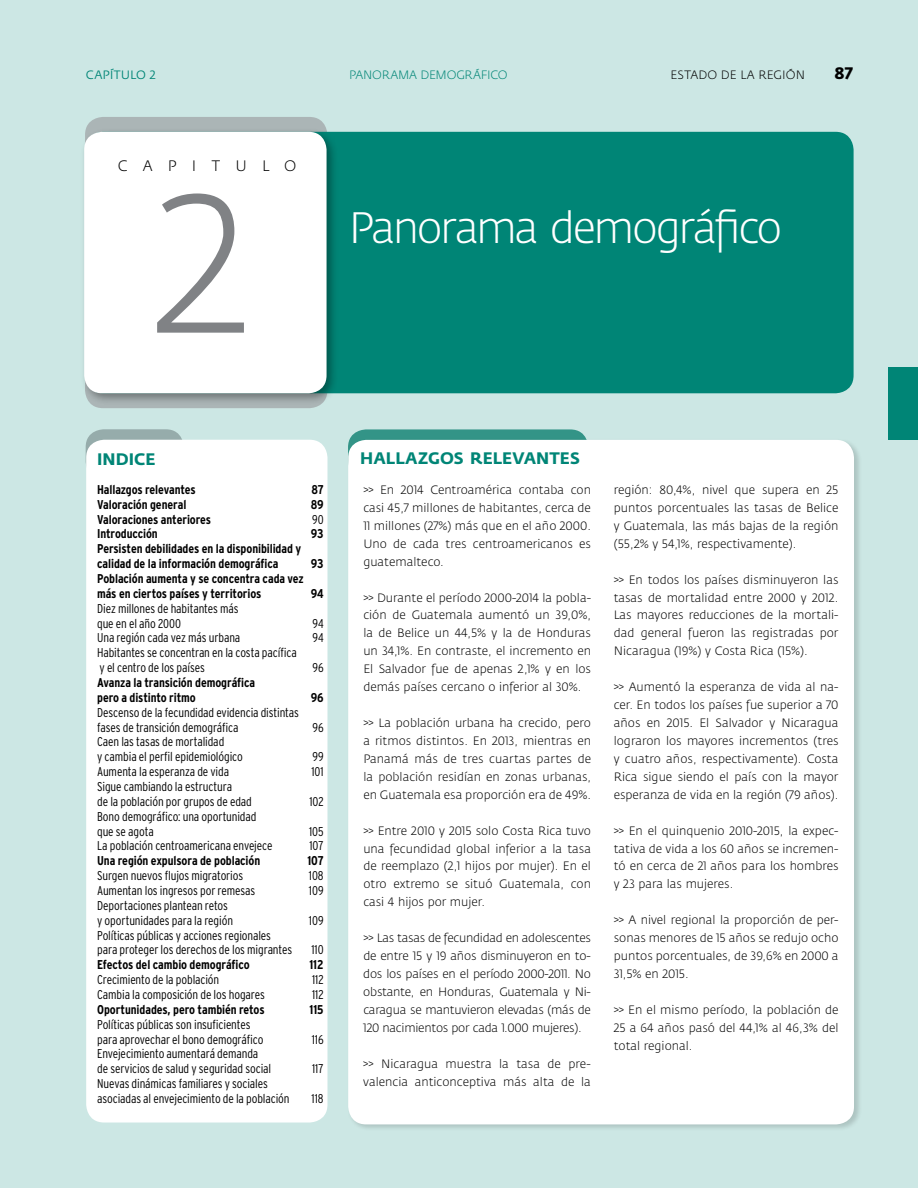
<style>
.page{position:relative;width:918px;height:1188px;background:#cce7e4}
.page>*{position:absolute;margin:0;border:0;box-sizing:border-box;transform-origin:0 0}
.t1{font:300 194.55px "Fedra Sans";color:#808285}
.t2{font:300 43.5px "Fedra Sans";letter-spacing:-.055em;color:#fff}
.t3{font:700 16.5px "Fedra Sans";letter-spacing:.005em;color:#008576}
.t4{font:700 16.5px "Fedra Sans";color:#000}
.t5{font:300 15px "Fedra Sans";letter-spacing:1.025em;color:#000}
.t6{font:300 condensed 12.75px/14.9px "Interstate";letter-spacing:-.01em;color:#000}
.t7{font:700 condensed 12.75px/14.9px "Interstate";letter-spacing:-.01em;color:#000}
.t8{font:300 12px/18px "Fedra Sans";color:#000;text-align:justify}
.t9{font:300 12px "Fedra Sans";letter-spacing:-.015em;color:#008576}
.t10{font:12px "Fedra Sans";letter-spacing:.01em;color:#008576}
</style>
<div class="page">
<div style="left:888px;top:367px;width:30px;height:73px;background:#008576"></div>
<div style="left:85px;top:117px;width:242px;height:291px;background:#abb5b6;border-radius:18px"></div>
<div style="left:85px;top:132px;width:769px;height:261px;background:#008576;border-radius:18px"></div>
<div style="left:80px;top:128px;width:259px;height:278px;background:#000;opacity:.35"></div>
<div style="left:84px;top:132px;width:243px;height:261px;background:#fff;border-radius:18px"></div>
<svg style="left:86px;top:429px;width:98px;height:50px"></svg>
<div style="left:86px;top:440px;width:241px;height:683px;background:#fff;border-radius:18px"></div>
<div style="left:348px;top:429px;width:240px;height:49px;background:#339487;border-radius:18px"></div>
<div style="left:347px;top:438px;width:515px;height:694px;background:#000;opacity:.15"></div>
<div style="left:348px;top:440px;width:506px;height:684px;background:#fff;border-radius:18px"></div>
<p class="t10" style="left:86px;top:68px;width:71px">CAPÍTULO 2</p>
<p class="t9" style="left:349px;top:68px;width:160px">PANORAMA DEMOGRÁFICO</p>
<p class="t8" style="left:670px;top:66px;width:136px">ESTADO DE LA REGIÓN</p>
<h3 class="t4" style="left:835px;top:63px;width:20px">87</h3>
<p class="t5" style="left:118px;top:158px;width:180px">CAPITULO</p>
<h1 class="t1" style="left:155px;top:162px;width:94px">2</h1>
<h2 class="t2" style="left:349px;top:205px;width:435px">Panorama demográfico</h2>
<h3 class="t3" style="left:97px;top:449px;width:60px">INDICE</h3>
<p class="t7" style="left:97px;top:482px;width:100px">Hallazgos relevantes</p>
<p class="t7" style="left:311px;top:482px;width:14px">87</p>
<p class="t7" style="left:97px;top:497px;width:91px">Valoración general</p>
<p class="t7" style="left:311px;top:497px;width:14px">89</p>
<p class="t7" style="left:97px;top:512px;width:115px">Valoraciones anteriores</p>
<p class="t6" style="left:312px;top:512px;width:13px">90</p>
<p class="t7" style="left:97px;top:527px;width:62px">Introducción</p>
<p class="t7" style="left:311px;top:527px;width:14px">93</p>
<p class="t7" style="left:97px;top:541px;width:206px">Persisten debilidades en la disponibilidad y calidad de la información demográfica</p>
<p class="t7" style="left:311px;top:556px;width:14px">93</p>
<p class="t7" style="left:97px;top:571px;width:208px">Población aumenta y se concentra cada vez más en ciertos países y territorios</p>
<p class="t7" style="left:311px;top:586px;width:14px">94</p>
<p class="t6" style="left:97px;top:601px;width:143px">Diez millones de habitantes más que en el año 2000</p>
<p class="t6" style="left:312px;top:616px;width:13px">94</p>
<p class="t6" style="left:97px;top:630px;width:145px">Una región cada vez más urbana</p>
<p class="t6" style="left:312px;top:630px;width:13px">94</p>
<p class="t6" style="left:97px;top:645px;width:201px">Habitantes se concentran en la costa pacífica y el centro de los países</p>
<p class="t6" style="left:313px;top:660px;width:13px">96</p>
<p class="t7" style="left:97px;top:675px;width:160px">Avanza la transición demográfica pero a distinto ritmo</p>
<p class="t6" style="left:97px;top:705px;width:203px">Descenso de la fecundidad evidencia distintas fases de transición demográfica</p>
<p class="t6" style="left:97px;top:734px;width:147px">Caen las tasas de mortalidad<br>y cambia el perfil epidemiológico</p>
<p class="t7" style="left:311px;top:690px;width:14px">96</p>
<p class="t6" style="left:313px;top:720px;width:13px">96</p>
<p class="t6" style="left:312px;top:749px;width:13px">99</p>
<p class="t6" style="left:97px;top:764px;width:133px">Aumenta la esperanza de vida</p>
<p class="t6" style="left:311px;top:764px;width:14px">101</p>
<p class="t6" style="left:97px;top:779px;width:156px">Sigue cambiando la estructura<br>de la población por grupos de edad</p>
<p class="t6" style="left:309px;top:794px;width:16px">102</p>
<p class="t6" style="left:97px;top:809px;width:161px">Bono demográfico: una oportunidad que se agota</p>
<p class="t6" style="left:309px;top:824px;width:16px">105</p>
<p class="t6" style="left:97px;top:838px;width:177px">La población centroamericana envejece</p>
<p class="t6" style="left:310px;top:838px;width:16px">107</p>
<p class="t7" style="left:97px;top:853px;width:165px">Una región expulsora de población</p>
<p class="t7" style="left:307px;top:853px;width:18px">107</p>
<p class="t6" style="left:97px;top:868px;width:148px">Surgen nuevos flujos migratorios</p>
<p class="t6" style="left:309px;top:868px;width:16px">108</p>
<p class="t6" style="left:97px;top:883px;width:160px">Aumentan los ingresos por remesas</p>
<p class="t6" style="left:309px;top:883px;width:16px">109</p>
<p class="t6" style="left:97px;top:898px;width:137px">Deportaciones plantean retos y oportunidades para la región</p>
<p class="t6" style="left:309px;top:913px;width:16px">109</p>
<p class="t6" style="left:97px;top:928px;width:197px">Políticas públicas y acciones regionales para proteger los derechos de los migrantes</p>
<p class="t6" style="left:311px;top:942px;width:14px">110</p>
<p class="t7" style="left:97px;top:957px;width:154px">Efectos del cambio demográfico</p>
<p class="t7" style="left:309px;top:957px;width:16px">112</p>
<p class="t6" style="left:97px;top:972px;width:124px">Crecimiento de la población</p>
<p class="t6" style="left:312px;top:972px;width:13px">112</p>
<p class="t6" style="left:97px;top:987px;width:169px">Cambia la composición de los hogares</p>
<p class="t6" style="left:312px;top:987px;width:13px">112</p>
<p class="t7" style="left:97px;top:1002px;width:169px">Oportunidades, pero también retos</p>
<p class="t7" style="left:310px;top:1002px;width:16px">115</p>
<p class="t6" style="left:97px;top:1017px;width:168px">Políticas públicas son insuficientes para aprovechar el bono demográfico</p>
<p class="t6" style="left:312px;top:1031px;width:13px">116</p>
<p class="t6" style="left:97px;top:1046px;width:175px">Envejecimiento aumentará demanda de servicios de salud y seguridad social</p>
<p class="t6" style="left:97px;top:1076px;width:194px">Nuevas dinámicas familiares y sociales asociadas al envejecimiento de la población</p>
<p class="t6" style="left:312px;top:1061px;width:13px">117</p>
<p class="t6" style="left:312px;top:1091px;width:14px">118</p>
<h3 class="t3" style="left:360px;top:448px;width:221px">HALLAZGOS RELEVANTES</h3>
<p class="t8" style="left:363px;top:481px;width:229px">&gt;&gt; En 2014 Centroamérica contaba con casi 45,7 millones de habitantes, cerca de 11 millones (27%) más que en el año 2000.<br>Uno de cada tres centroamericanos es guatemalteco.</p>
<p class="t8" style="left:363px;top:589px;width:229px">&gt;&gt; Durante el período 2000-2014 la pobla&shy;ción de Guatemala aumentó un 39,0%, la de Belice un 44,5% y la de Honduras un 34,1%. En contraste, el incremento en El Salvador fue de apenas 2,1% y en los demás países cercano o inferior al 30%.</p>
<p class="t8" style="left:363px;top:714px;width:229px">&gt;&gt; La población urbana ha crecido, pero a ritmos distintos. En 2013, mientras en Panamá más de tres cuartas partes de la población residían en zonas urbanas, en Guatemala esa proporción era de 49%.</p>
<p class="t8" style="left:363px;top:822px;width:229px">&gt;&gt; Entre 2010 y 2015 solo Costa Rica tuvo una fecundidad global inferior a la tasa de reemplazo (2,1 hijos por mujer). En el otro extremo se situó Guatemala, con casi 4 hijos por mujer.</p>
<p class="t8" style="left:363px;top:929px;width:229px">&gt;&gt; Las tasas de fecundidad en adolescentes de entre 15 y 19 años disminuyeron en to&shy;dos los países en el período 2000-2011. No obstante, en Honduras, Guatemala y Ni&shy;caragua se mantuvieron elevadas (más de 120 nacimientos por cada 1.000 mujeres).</p>
<p class="t8" style="left:363px;top:1055px;width:229px">&gt;&gt; Nicaragua muestra la tasa de pre&shy;valencia anticonceptiva más alta de la</p>
<p class="t8" style="left:614px;top:481px;width:226px">región: 80,4%, nivel que supera en 25 puntos porcentuales las tasas de Belice y Guatemala, las más bajas de la región (55,2% y 54,1%, respectivamente).</p>
<p class="t8" style="left:614px;top:571px;width:226px">&gt;&gt; En todos los países disminuyeron las tasas de mortalidad entre 2000 y 2012.<br>Las mayores reducciones de la mortali&shy;dad general fueron las registradas por Nicaragua (19%) y Costa Rica (15%).</p>
<p class="t8" style="left:614px;top:678px;width:226px">&gt;&gt; Aumentó la esperanza de vida al na&shy;cer. En todos los países fue superior a 70 años en 2015. El Salvador y Nicaragua lograron los mayores incrementos (tres y cuatro años, respectivamente). Costa Rica sigue siendo el país con la mayor esperanza de vida en la región (79 años).</p>
<p class="t8" style="left:614px;top:822px;width:226px">&gt;&gt; En el quinquenio 2010-2015, la expec&shy;tativa de vida a los 60 años se incremen&shy;tó en cerca de 21 años para los hombres y 23 para las mujeres.</p>
<p class="t8" style="left:614px;top:911px;width:226px">&gt;&gt; A nivel regional la proporción de per&shy;sonas menores de 15 años se redujo ocho puntos porcentuales, de 39,6% en 2000 a 31,5% en 2015.</p>
<p class="t8" style="left:614px;top:1001px;width:226px">&gt;&gt; En el mismo período, la población de 25 a 64 años pasó del 44,1% al 46,3% del total regional.</p>
</div>
